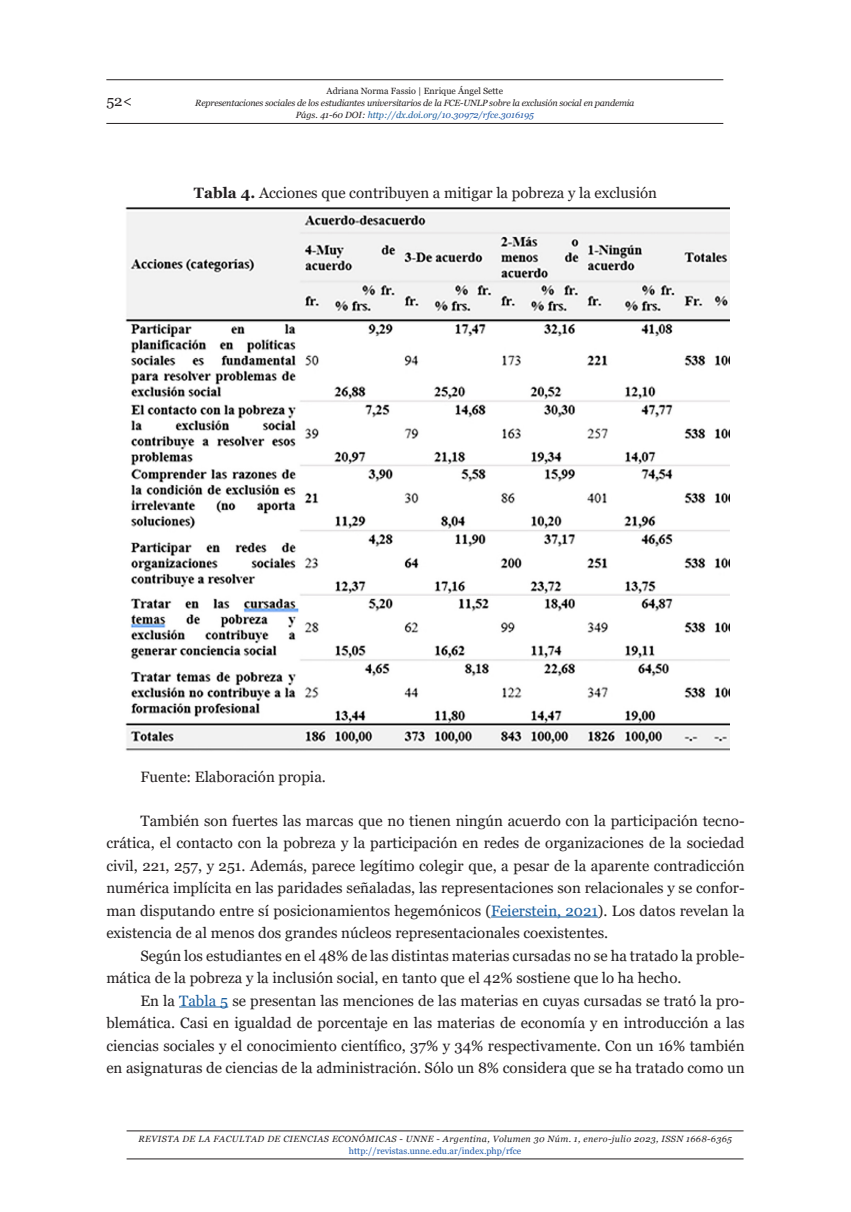
<style>
.page{position:relative;width:851px;height:1212px;background:#fff}
.page>*{position:absolute;margin:0;border:0;box-sizing:border-box;transform-origin:0 0}
.texto{font:15px/22.5px "Georgia";color:#231f20;text-align:justify}
.t1{font:italic 9px/12px "Georgia";letter-spacing:-.02em;color:#231f20;text-align:center}
.t2{font:italic 9px "Georgia";letter-spacing:.05em;color:#231f20}
.t3{font:9px "Georgia";color:#1e58a7}
.t4{font:9px "Georgia";color:#231f20}
.s1{color:#175d9e}
.s2{color:#1e58a7}
.s3{font-weight:700}
</style>
<div class="page">
<hr style="left:106px;top:79px;width:617px;height:1px;background:#231f20">
<hr style="left:126px;top:1158px;width:617px;height:1px;background:#231f20">
<hr style="left:126px;top:1130px;width:617px;height:1px;background:#231f20">
<hr style="left:106px;top:123px;width:617px;height:1px;background:#231f20">
<hr style="left:491px;top:916px;width:107px;height:1px;background:#175d9e">
<hr style="left:179px;top:1006px;width:49px;height:1px;background:#175d9e">
<img style="left:125px;top:207px;width:604px;height:544px">
<p class="texto" style="left:106px;top:90px;width:27px">52&lt;</p>
<p class="t4" style="left:326px;top:85px;width:178px">Adriana Norma Fassio | Enrique Ángel Sette</p>
<p class="t1" style="left:195px;top:97px;width:440px">Representaciones sociales de los estudiantes universitarios de la FCE-UNLP sobre la exclusión social en pandemia<br>Págs. 41-60 DOI: <span class="s1">http://dx.doi.org/</span><span class="s2">10.30972/rfce.3016195</span></p>
<p class="texto" style="left:194px;top:182px;width:464px"><span class="s3">Tabla 4.</span> Acciones que contribuyen a mitigar la pobreza y la exclusión</p>
<p class="texto" style="left:140px;top:765px;width:187px">Fuente: Elaboración propia.</p>
<p class="texto" style="left:106px;top:809px;width:639px;text-indent:34px">También son fuertes las marcas que no tienen ningún acuerdo con la participación tecno&shy;crática, el contacto con la pobreza y la participación en redes de organizaciones de la sociedad civil, 221, 257, y 251. Además, parece legítimo colegir que, a pesar de la aparente contradicción numérica implícita en las paridades señaladas, las representaciones son relacionales y se confor&shy;man disputando entre sí posicionamientos hegemónicos (<span class="s1">Feierstein, 2021</span>). Los datos revelan la existencia de al menos dos grandes núcleos representacionales coexistentes.</p>
<p class="texto" style="left:106px;top:944px;width:639px;text-indent:34px">Según los estudiantes en el 48% de las distintas materias cursadas no se ha tratado la proble&shy;mática de la pobreza y la inclusión social, en tanto que el 42% sostiene que lo ha hecho.</p>
<p class="texto" style="left:106px;top:989px;width:639px;text-indent:34px">En la <span class="s1">Tabla 5</span> se presentan las menciones de las materias en cuyas cursadas se trató la pro&shy;blemática. Casi en igualdad de porcentaje en las materias de economía y en introducción a las ciencias sociales y el conocimiento científico, 37% y 34% respectivamente. Con un 16% también en asignaturas de ciencias de la administración. Sólo un 8% considera que se ha tratado como un</p>
<p class="t2" style="left:138px;top:1133px;width:595px">REVISTA DE LA FACULTAD DE CIENCIAS ECONÓMICAS - UNNE - Argentina, Volumen 30 Núm. 1, enero-julio 2023, ISSN 1668-6365</p>
<p class="t3" style="left:349px;top:1145px;width:174px">http://revistas.unne.edu.ar/index.php/rfce</p>
</div>
